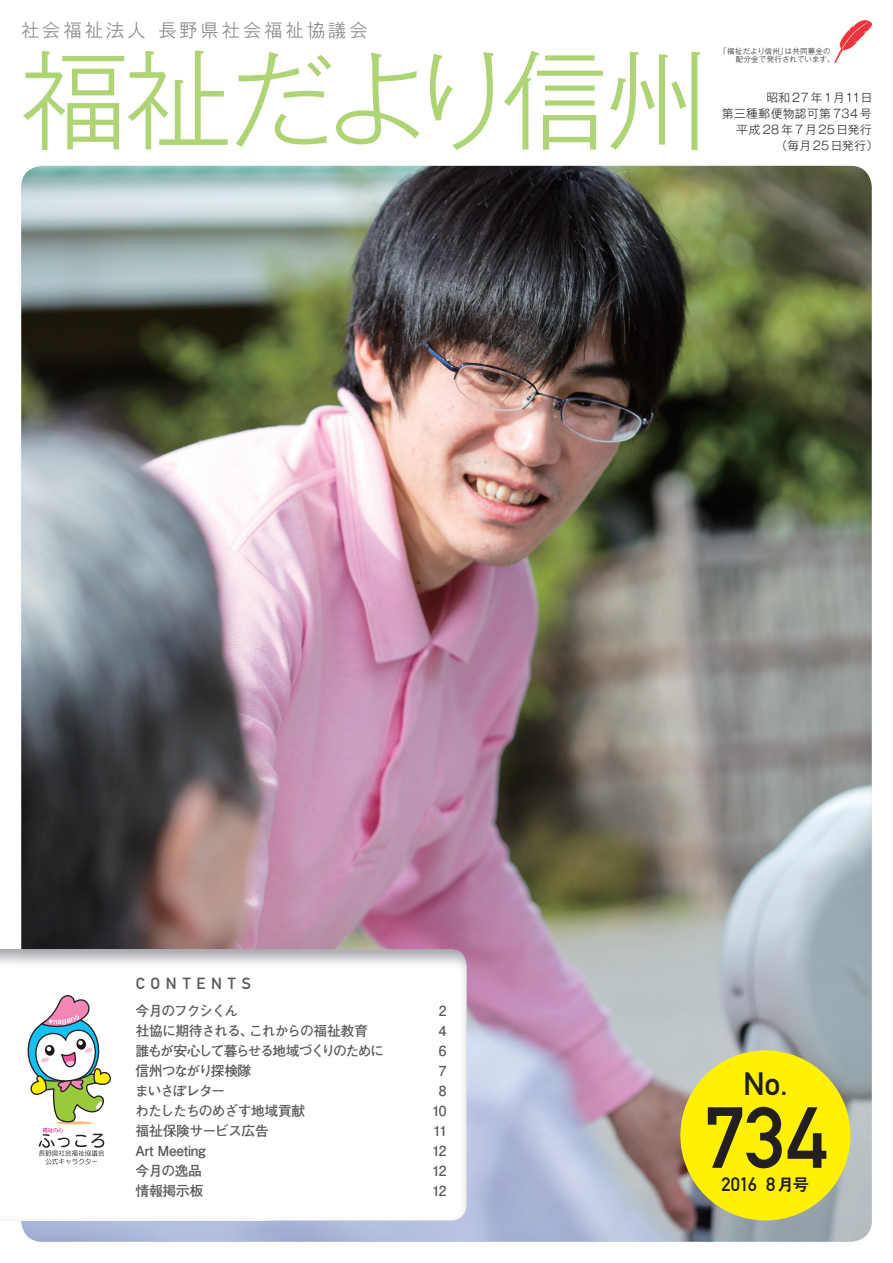
<style>
.page{position:relative;width:893px;height:1263px;background:#fff}
.page>*{position:absolute;margin:0;border:0;box-sizing:border-box;transform-origin:0 0}
.t1{font:300 107.4px "Gothic MB101 Pro";letter-spacing:-.085em;color:#aed475}
.t2{font:85.05px "DIN Mittelschrift";color:#231f20}
.t3{font:31.95px "DIN Mittelschrift";color:#231f20}
.t4{font:19.2px "DIN Mittelschrift";color:#231f20}
.t5{font:300 18px "Gothic MB101 Pro";letter-spacing:.175em;color:#808285}
.t6{font:16.95px "Midashi Go Pro MB31";color:#231f20}
.t7{font:15.9px "DIN Mittelschrift";letter-spacing:.37em;color:#57585a}
.t8{font:700 13.8px "Futo Go B101 Pro";letter-spacing:-.07em;color:#57585a}
.t9{font:700 13.8px "Futo Go B101 Pro";letter-spacing:-.115em;color:#57585a}
.t10{font:700 13.8px "Futo Go B101 Pro";letter-spacing:-.035em;color:#57585a}
.t11{font:700 13.8px "Futo Go B101 Pro";letter-spacing:-.025em;color:#57585a}
.t12{font:700 13.8px "Futo Go B101 Pro";letter-spacing:-.045em;color:#57585a}
.t13{font:300 11.7px "Gothic MB101 Pro";letter-spacing:.045em;color:#231f20}
.t14{font:300 11.7px "Gothic MB101 Pro";letter-spacing:.125em;color:#231f20}
.t15{font:300 7.5px/8.6px "Gothic MB101 Pro";letter-spacing:.025em;color:#231f20}
</style>
<div class="page">
<img style="left:834px;top:20px;width:38px;height:43px">
<img style="left:21px;top:166px;width:851px;height:1076px;border-radius:21px">
<img style="left:21px;top:166px;width:445px;height:1071px">
<div style="left:680px;top:1050px;width:170px;height:170px;background:#fff101;border-radius:50%"></div>
<img style="left:0;top:949px;width:466px;height:271px">
<svg style="left:24px;top:993px;width:91px;height:171px"></svg>
<h3 class="t5" style="left:21px;top:15px;width:126px">社会福祉法人</h3>
<h3 class="t5" style="left:158px;top:15px;width:211px">長野県社会福祉協議会</h3>
<h1 class="t1" style="left:21px;top:11px;width:691px">福祉だより信州</h1>
<p class="t15" style="left:736px;top:45px;width:100px;text-indent:-16px">「福祉だより信州」<br>配分金で発行されています。</p>
<p class="t15" style="left:785px;top:45px;width:47px">は共同募金の</p>
<p class="t13" style="left:766px;top:88px;width:108px">昭和27 年1月11日</p>
<p class="t13" style="left:722px;top:103px;width:152px">第三種郵便物認可第734 号</p>
<p class="t14" style="left:737px;top:119px;width:137px">平成28年7月25日発行</p>
<p class="t13" style="left:775px;top:135px;width:104px">（毎月25日発行(</p>
<p class="t7" style="left:136px;top:974px;width:117px">CONTENTS</p>
<p class="t8" style="left:136px;top:1000px;width:104px">今月のフクシくん</p>
<p class="t8" style="left:439px;top:1000px;width:9px">2</p>
<p class="t12" style="left:249px;top:1020px;width:120px">これからの福祉教育</p>
<p class="t8" style="left:136px;top:1020px;width:120px">社協に期待される、</p>
<p class="t8" style="left:439px;top:1020px;width:9px">4</p>
<p class="t9" style="left:135px;top:1040px;width:250px">誰もが安心して暮らせる地域づくりのために</p>
<p class="t8" style="left:439px;top:1040px;width:9px">6</p>
<p class="t8" style="left:136px;top:1060px;width:117px">信州つながり探検隊</p>
<p class="t8" style="left:135px;top:1080px;width:92px">まいさぽレター</p>
<p class="t8" style="left:439px;top:1060px;width:9px">7</p>
<p class="t8" style="left:439px;top:1080px;width:9px">8</p>
<h3 class="t3" style="left:743px;top:1065px;width:46px">No.</h3>
<p class="t8" style="left:135px;top:1100px;width:172px">わたしたちのめざす地域貢献</p>
<p class="t8" style="left:432px;top:1100px;width:16px">10</p>
<p class="t10" style="left:136px;top:1120px;width:135px">福祉保険サービス広告</p>
<p class="t8" style="left:433px;top:1120px;width:16px">11</p>
<p class="t11" style="left:136px;top:1140px;width:72px">Art Meeting</p>
<p class="t8" style="left:432px;top:1140px;width:16px">12</p>
<p class="t8" style="left:136px;top:1160px;width:68px">今月の逸品</p>
<p class="t8" style="left:432px;top:1160px;width:16px">12</p>
<p class="t8" style="left:136px;top:1180px;width:69px">情報掲示板</p>
<p class="t8" style="left:432px;top:1180px;width:16px">12</p>
<h2 class="t2" style="left:703px;top:1088px;width:125px">734</h2>
<h3 class="t4" style="left:721px;top:1173px;width:37px">2016</h3>
<p class="t6" style="left:777px;top:1170px;width:34px">月号</p>
<h3 class="t4" style="left:766px;top:1173px;width:11px">8</h3>
</div>
